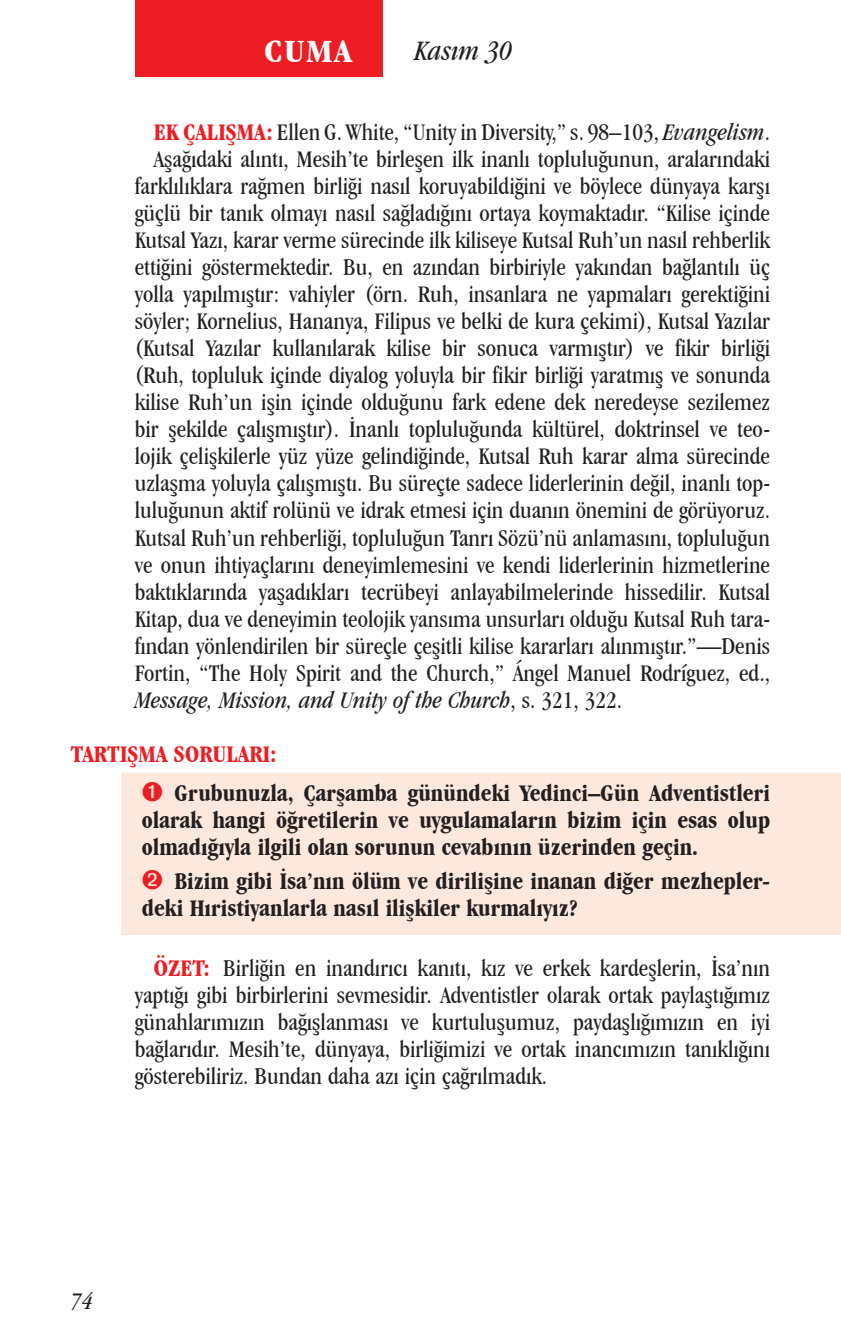
<style>
.page{position:relative;width:841px;height:1337px;background:#fff}
.page>*{position:absolute;margin:0;border:0;box-sizing:border-box;transform-origin:0 0}
.t1{font:700 condensed 33.75px "Garamond IT Cby BT";color:#fff;scale:1.1 1}
.t2{font:italic condensed 29.25px "Garamond IT Cby BT";color:#231f20}
.t3{font:condensed 24.75px/27px "Garamond IT Cby BT";color:#231f20;text-align:justify}
.t4{font:700 condensed 24.75px/27px "Garamond IT Cby BT";color:#231f20;text-align:justify}
.t5{font:italic condensed 24.75px "Garamond IT Cby BT";color:#231f20}
.t6{font:700 condensed 24.75px "Garamond IT Cby BT";color:#ee1d23}
.s1{font-weight:700;color:#ee1d23}
.s2{font-style:italic}
.s3{font-style:normal}
</style>
<div class="page">
<div style="left:135px;top:0;width:247px;height:76px;background:#ee1d23"></div>
<div style="left:121px;top:772px;width:719px;height:162px;background:#fde8dd"></div>
<h1 class="t1" style="left:264px;top:31px;width:80px">CUMA</h1>
<p class="t2" style="left:415px;top:33px;width:99px">Kasım 30</p>
<p class="t3" style="left:154px;top:119px;width:617px"><span class="s1">EK ÇALIŞMA:</span> Ellen G. White, “Unity in Diversity,” s. 98–103, <span class="s2">Evangelism</span>.</p>
<p class="t3" style="left:154px;top:146px;width:617px">Aşağıdaki alıntı, Mesih’te birleşen ilk inanlı topluluğunun, aralarındaki</p>
<p class="t3" style="left:135px;top:173px;width:636px">farklılıklara rağmen birliği nasıl koruyabildiğini ve böylece dünyaya karşı</p>
<p class="t3" style="left:135px;top:200px;width:636px">güçlü bir tanık olmayı nasıl sağladığını ortaya koymaktadır. “Kilise içinde</p>
<p class="t3" style="left:135px;top:227px;width:636px">Kutsal Yazı, karar verme sürecinde ilk kiliseye Kutsal Ruh’un nasıl rehberlik</p>
<p class="t3" style="left:135px;top:254px;width:636px">ettiğini göstermektedir. Bu, en azından birbiriyle yakından bağlantılı üç</p>
<p class="t3" style="left:135px;top:281px;width:636px">yolla yapılmıştır: vahiyler (örn. Ruh, insanlara ne yapmaları gerektiğini</p>
<p class="t3" style="left:135px;top:308px;width:636px">söyler; Kornelius, Hananya, Filipus ve belki de kura çekimi), Kutsal Yazılar</p>
<p class="t3" style="left:135px;top:335px;width:636px">(Kutsal Yazılar kullanılarak kilise bir sonuca varmıştır) ve fikir birliği</p>
<p class="t3" style="left:135px;top:362px;width:636px">(Ruh, topluluk içinde diyalog yoluyla bir fikir birliği yaratmış ve sonunda</p>
<p class="t3" style="left:135px;top:389px;width:636px">kilise Ruh’un işin içinde olduğunu fark edene dek neredeyse sezilemez</p>
<p class="t3" style="left:135px;top:416px;width:636px">bir şekilde çalışmıştır). İnanlı topluluğunda kültürel, doktrinsel ve teo-</p>
<p class="t3" style="left:135px;top:443px;width:636px">lojik çelişkilerle yüz yüze gelindiğinde, Kutsal Ruh karar alma sürecinde</p>
<p class="t3" style="left:135px;top:470px;width:636px">uzlaşma yoluyla çalışmıştı. Bu süreçte sadece liderlerinin değil, inanlı top-</p>
<p class="t3" style="left:135px;top:497px;width:636px">luluğunun aktif rolünü ve idrak etmesi için duanın önemini de görüyoruz.</p>
<p class="t3" style="left:135px;top:524px;width:636px">Kutsal Ruh’un rehberliği, topluluğun Tanrı Sözü’nü anlamasını, topluluğun</p>
<p class="t3" style="left:135px;top:551px;width:636px">ve onun ihtiyaçlarını deneyimlemesini ve kendi liderlerinin hizmetlerine</p>
<p class="t3" style="left:135px;top:578px;width:636px">baktıklarında yaşadıkları tecrübeyi anlayabilmelerinde hissedilir. Kutsal</p>
<p class="t3" style="left:135px;top:605px;width:636px">Kitap, dua ve deneyimin teolojik yansıma unsurları olduğu Kutsal Ruh tara-</p>
<p class="t3" style="left:135px;top:632px;width:636px">fından yönlendirilen bir süreçle çeşitli kilise kararları alınmıştır.”—Denis</p>
<p class="t3" style="left:135px;top:659px;width:636px">Fortin, “The Holy Spirit and the Church,” Ángel Manuel Rodríguez, ed.,</p>
<p class="t5" style="left:135px;top:685px;width:489px">Message, Mission, and Unity of the Church<span class="s3">, s. 321, 322.</span></p>
<p class="t6" style="left:71px;top:739px;width:207px">TARTIŞMA SORULARI:</p>
<p class="t4" style="left:142px;top:779px;width:629px;text-indent:33px">Grubunuzla, Çarşamba günündeki Yedinci–Gün Adventistleri olarak hangi öğretilerin ve uygulamaların bizim için esas olup olmadığıyla ilgili olan sorunun cevabının üzerinden geçin.</p>
<p class="t4" style="left:142px;top:867px;width:629px;text-indent:33px">Bizim gibi İsa’nın ölüm ve dirilişine inanan diğer mezhepler&shy;deki Hıristiyanlarla nasıl ilişkiler kurmalıyız?</p>
<p class="t3" style="left:135px;top:954px;width:636px;text-indent:19px"><span class="s1">ÖZET:</span> Birliğin en inandırıcı kanıtı, kız ve erkek kardeşlerin, İsa’nın yaptığı gibi birbirlerini sevmesidir. Adventistler olarak ortak paylaştığımız günahlarımızın bağışlanması ve kurtuluşumuz, paydaşlığımızın en iyi bağlarıdır. Mesih’te, dünyaya, birliğimizi ve ortak inancımızın tanıklığını gösterebiliriz. Bundan daha azı için çağrılmadık.</p>
<p class="t5" style="left:71px;top:1286px;width:23px">74</p>
</div>
